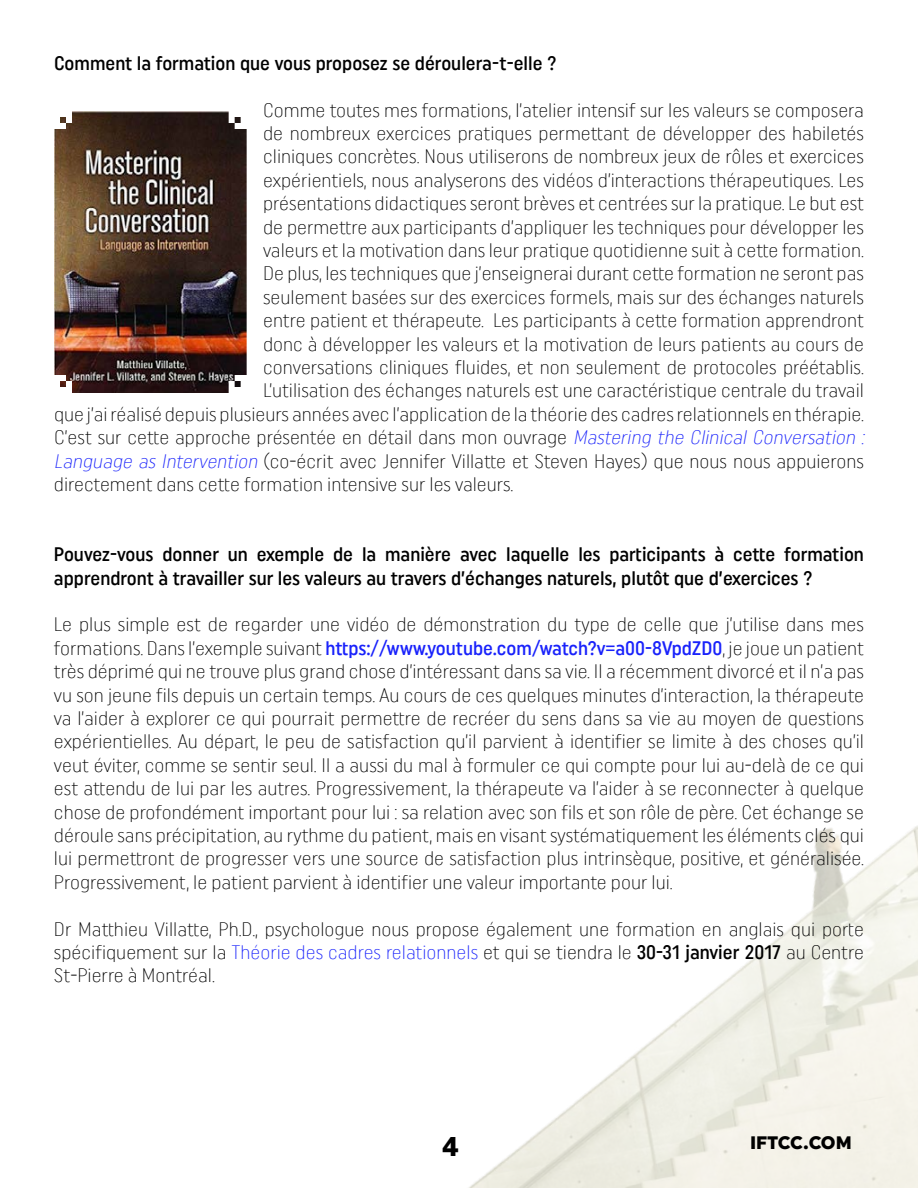
<style>
.page{position:relative;width:918px;height:1188px;background:#fff}
.page>*{position:absolute;margin:0;border:0;box-sizing:border-box;transform-origin:0 0}
.t1{font:900 27px "Uniform";color:#000}
.t2{font:300 19.5px/23.4px "Uniform Condensed";color:#000;text-align:justify}
.t3{font:19.5px/23.4px "Uniform Condensed 2";color:#000}
.t4{font:900 18px "Uniform";letter-spacing:-.01em;color:#000}
.s1{font-style:italic;color:#1922fb}
.s2{font-family:"Uniform Condensed 2";font-weight:400;color:#1922fb}
.s3{color:#1922fb}
.s4{font-family:"Uniform Condensed 2";font-weight:400}
</style>
<div class="page">
<img style="left:469px;top:826px;width:449px;height:362px">
<img style="left:54px;top:111px;width:193px;height:282px">
<p class="t3" style="left:54px;top:51px;width:504px">Comment la formation que vous proposez se déroulera-t-elle ?</p>
<p class="t2" style="left:263px;top:98px;width:602px">Comme toutes mes formations, l’atelier intensif sur les valeurs se composera</p>
<p class="t2" style="left:263px;top:121px;width:602px">de nombreux exercices pratiques permettant de développer des habiletés</p>
<p class="t2" style="left:263px;top:144px;width:602px">cliniques concrètes. Nous utiliserons de nombreux jeux de rôles et exercices</p>
<p class="t2" style="left:263px;top:168px;width:602px">expérientiels, nous analyserons des vidéos d’interactions thérapeutiques. Les</p>
<p class="t2" style="left:263px;top:191px;width:602px">présentations didactiques seront brèves et centrées sur la pratique. Le but est</p>
<p class="t2" style="left:263px;top:215px;width:602px">de permettre aux participants d’appliquer les techniques pour développer les</p>
<p class="t2" style="left:263px;top:238px;width:602px">valeurs et la motivation dans leur pratique quotidienne suit à cette formation.</p>
<p class="t2" style="left:263px;top:261px;width:602px">De plus, les techniques que j’enseignerai durant cette formation ne seront pas</p>
<p class="t2" style="left:263px;top:285px;width:602px">seulement basées sur des exercices formels, mais sur des échanges naturels</p>
<p class="t2" style="left:263px;top:308px;width:602px">entre patient et thérapeute. Les participants à cette formation apprendront</p>
<p class="t2" style="left:263px;top:332px;width:602px">donc à développer les valeurs et la motivation de leurs patients au cours de</p>
<p class="t2" style="left:263px;top:355px;width:602px">conversations cliniques fluides, et non seulement de protocoles préétablis.</p>
<p class="t2" style="left:263px;top:378px;width:602px">L’utilisation des échanges naturels est une caractéristique centrale du travail</p>
<p class="t2" style="left:54px;top:402px;width:812px">que j’ai réalisé depuis plusieurs années avec l’application de la théorie des cadres relationnels en thérapie.</p>
<p class="t2" style="left:54px;top:425px;width:815px">C’est sur cette approche présentée en détail dans mon ouvrage <span class="s1">Mastering the Clinical Conversation :</span></p>
<p class="t2" style="left:54px;top:449px;width:812px"><span class="s1">Language as Intervention</span> (co-écrit avec Jennifer Villatte et Steven Hayes) que nous nous appuierons</p>
<p class="t2" style="left:54px;top:472px;width:461px">directement dans cette formation intensive sur les valeurs.</p>
<p class="t3" style="left:54px;top:542px;width:812px">Pouvez-vous donner un exemple de la manière avec laquelle les participants à cette formation apprendront à travailler sur les valeurs au travers d’échanges naturels, plutôt que d’exercices ?</p>
<p class="t2" style="left:54px;top:612px;width:812px">Le plus simple est de regarder une vidéo de démonstration du type de celle que j’utilise dans mes formations. Dans l’exemple suivant <span class="s2">https://www.youtube.com/watch?v=a00-8VpdZD0</span>, je joue un patient très déprimé qui ne trouve plus grand chose d’intéressant dans sa vie. Il a récemment divorcé et il n’a pas vu son jeune fils depuis un certain temps. Au cours de ces quelques minutes d’interaction, la thérapeute va l’aider à explorer ce qui pourrait permettre de recréer du sens dans sa vie au moyen de questions expérientielles. Au départ, le peu de satisfaction qu’il parvient à identifier se limite à des choses qu’il veut éviter, comme se sentir seul. Il a aussi du mal à formuler ce qui compte pour lui au-delà de ce qui est attendu de lui par les autres. Progressivement, la thérapeute va l’aider à se reconnecter à quelque chose de profondément important pour lui : sa relation avec son fils et son rôle de père. Cet échange se déroule sans précipitation, au rythme du patient, mais en visant systématiquement les éléments clés qui lui permettront de progresser vers une source de satisfaction plus intrinsèque, positive, et généralisée.<br>Progressivement, le patient parvient à identifier une valeur importante pour lui.</p>
<p class="t2" style="left:54px;top:917px;width:812px">Dr Matthieu Villatte, Ph.D., psychologue nous propose également une formation en anglais qui porte spécifiquement sur la <span class="s3">Théorie des cadres relationnels</span> et qui se tiendra le <span class="s4">30-31 janvier 2017</span> au Centre St-Pierre à Montréal.</p>
<h1 class="t1" style="left:442px;top:1130px;width:18px">4</h1>
<p class="t4" style="left:750px;top:1132px;width:103px">IFTCC.COM</p>
</div>
